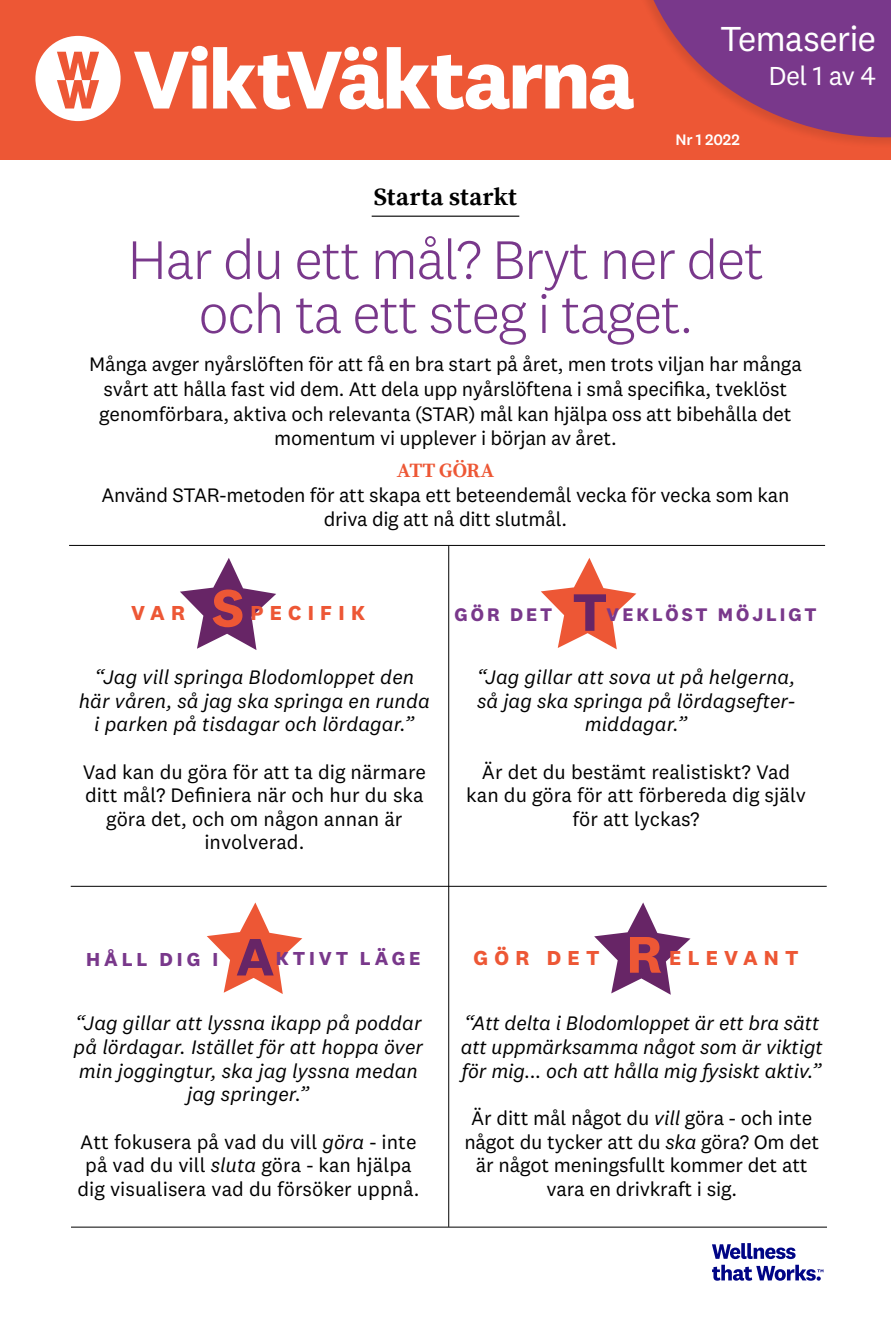
<style>
.page{position:relative;width:891px;height:1337px;background:#fff}
.page>*{position:absolute;margin:0;border:0;box-sizing:border-box;transform-origin:0 0}
.t1{font:300 56.25px/54px "National 2";letter-spacing:-.03em;color:#79388b;text-align:center}
.t2{font:700 54.68px "National 2";color:#672566}
.t3{font:700 54.68px "National 2";color:#ed5735}
.t4{font:700 53.55px "National 2";color:#ed5735}
.t5{font:36px "National 2";letter-spacing:-.03em;color:#fff}
.t6{font:27px "National 2";color:#fff}
.t7{font:700 24.75px "Source Serif Pro";letter-spacing:.01em;color:#000}
.t8{font:700 20.93px "National 2";letter-spacing:.3em;color:#ed5735}
.t9{font:20.25px/23.6px "National 2";letter-spacing:-.01em;color:#000;text-align:center}
.t10{font:italic 20.25px/23.6px "National 2";color:#000;text-align:center}
.t11{font:700 20.25px "Source Serif Pro";letter-spacing:-.005em;color:#ed5735}
.t12{font:700 19.57px "National 2";letter-spacing:.2em;color:#79388b}
.t13{font:700 18.9px "National 2";letter-spacing:.16em;color:#79388b}
.t14{font:500 15.75px "National 2";letter-spacing:-.005em;color:#fff}
.s1{font-style:italic}
</style>
<div class="page">
<div style="left:0;top:0;width:891px;height:160px;background:#ed5735"></div>
<div style="left:625px;top:0;width:266px;height:149px;background:#000;opacity:.1"></div>
<svg style="left:35px;top:36px;width:86px;height:85px"></svg>
<svg style="left:134px;top:0;width:757px;height:137px"></svg>
<svg style="left:712px;top:1243px;width:111px;height:37px"></svg>
<hr style="left:372px;top:216px;width:147px;height:1px;background:#000">
<hr style="left:71px;top:886px;width:756px;height:1px;background:#000">
<hr style="left:448px;top:546px;width:1px;height:680px;background:#000">
<hr style="left:71px;top:1226px;width:756px;height:1px;background:#000">
<hr style="left:69px;top:545px;width:756px;height:1px;background:#000">
<svg style="left:180px;top:558px;width:96px;height:92px"></svg>
<svg style="left:541px;top:558px;width:95px;height:91px"></svg>
<svg style="left:207px;top:902px;width:95px;height:92px"></svg>
<svg style="left:594px;top:902px;width:97px;height:92px"></svg>
<h3 class="t5" style="left:720px;top:17px;width:157px">Temaserie</h3>
<h3 class="t6" style="left:769px;top:60px;width:109px">Del 1 av 4</h3>
<p class="t7" style="left:374px;top:182px;width:145px">Starta starkt</p>
<p class="t14" style="left:676px;top:130px;width:66px">Nr 1 2022</p>
<h1 class="t1" style="left:127px;top:232px;width:638px">Har du ett mål? Bryt ner det och ta ett steg i taget.</h1>
<p class="t9" style="left:89px;top:352px;width:714px;line-height:24.8px">Många avger nyårslöften för att få en bra start på året, men trots viljan har många svårt att hålla fast vid dem. Att dela upp nyårslöftena i små specifika, tveklöst genomförbara, aktiva och relevanta (STAR) mål kan hjälpa oss att bibehålla det momentum vi upplever i början av året.</p>
<p class="t11" style="left:397px;top:458px;width:99px">ATT GÖRA</p>
<p class="t9" style="left:101px;top:482px;width:690px;line-height:24.8px">Använd STAR-metoden för att skapa ett beteendemål vecka för vecka som kan driva dig att nå ditt slutmål.</p>
<h2 class="t3" style="left:212px;top:574px;width:33px">S</h2>
<p class="t8" style="left:250px;top:600px;width:116px">PECIFIK</p>
<p class="t13" style="left:455px;top:603px;width:99px">GÖR DET</p>
<h2 class="t2" style="left:572px;top:578px;width:36px">T</h2>
<p class="t13" style="left:607px;top:603px;width:211px">VEKLÖST MÖJLIGT</p>
<p class="t10" style="left:477px;top:665px;width:320px">“Jag gillar att sova ut på helgerna, så jag ska springa på lördagsefter&shy;middagar.”</p>
<p class="t9" style="left:466px;top:759px;width:341px">Är det du bestämt realistiskt? Vad kan du göra för att förbereda dig själv för att lyckas?</p>
<p class="t8" style="left:131px;top:600px;width:56px">VAR</p>
<p class="t10" style="left:79px;top:665px;width:353px">“Jag vill springa Blodomloppet den här våren, så jag ska springa en runda i parken på tisdagar och lördagar.”</p>
<p class="t9" style="left:83px;top:759px;width:345px">Vad kan du göra för att ta dig närmare ditt mål? Definiera när och hur du ska göra det, och om någon annan är involverad.</p>
<p class="t12" style="left:86px;top:947px;width:134px">HÅLL DIG I</p>
<h2 class="t2" style="left:236px;top:923px;width:40px">A</h2>
<p class="t12" style="left:276px;top:946px;width:146px">KTIVT LÄGE</p>
<p class="t10" style="left:74px;top:1011px;width:351px">“Jag gillar att lyssna ikapp på poddar på lördagar. Istället för att hoppa över min joggingtur, ska jag lyssna medan jag springer.”</p>
<p class="t9" style="left:77px;top:1129px;width:344px">Att fokusera på vad du vill <span class="s1">göra</span> - inte på vad du vill <span class="s1">sluta</span> göra - kan hjälpa dig visualisera vad du försöker uppnå.</p>
<p class="t8" style="left:474px;top:945px;width:128px">GÖR DET</p>
<h3 class="t4" style="left:626px;top:921px;width:37px">R</h3>
<p class="t8" style="left:669px;top:944px;width:131px">ELEVANT</p>
<p class="t10" style="left:461px;top:1011px;width:364px;text-align:left">“Att delta i Blodomloppet är ett bra sätt att uppmärksamma något som är viktigt för mig... och att hålla mig fysiskt aktiv.”</p>
<p class="t9" style="left:464px;top:1106px;width:356px">Är ditt mål något du <span class="s1">vill</span> göra - och inte något du tycker att du <span class="s1">ska</span> göra? Om det är något meningsfullt kommer det att vara en drivkraft i sig.</p>
</div>
